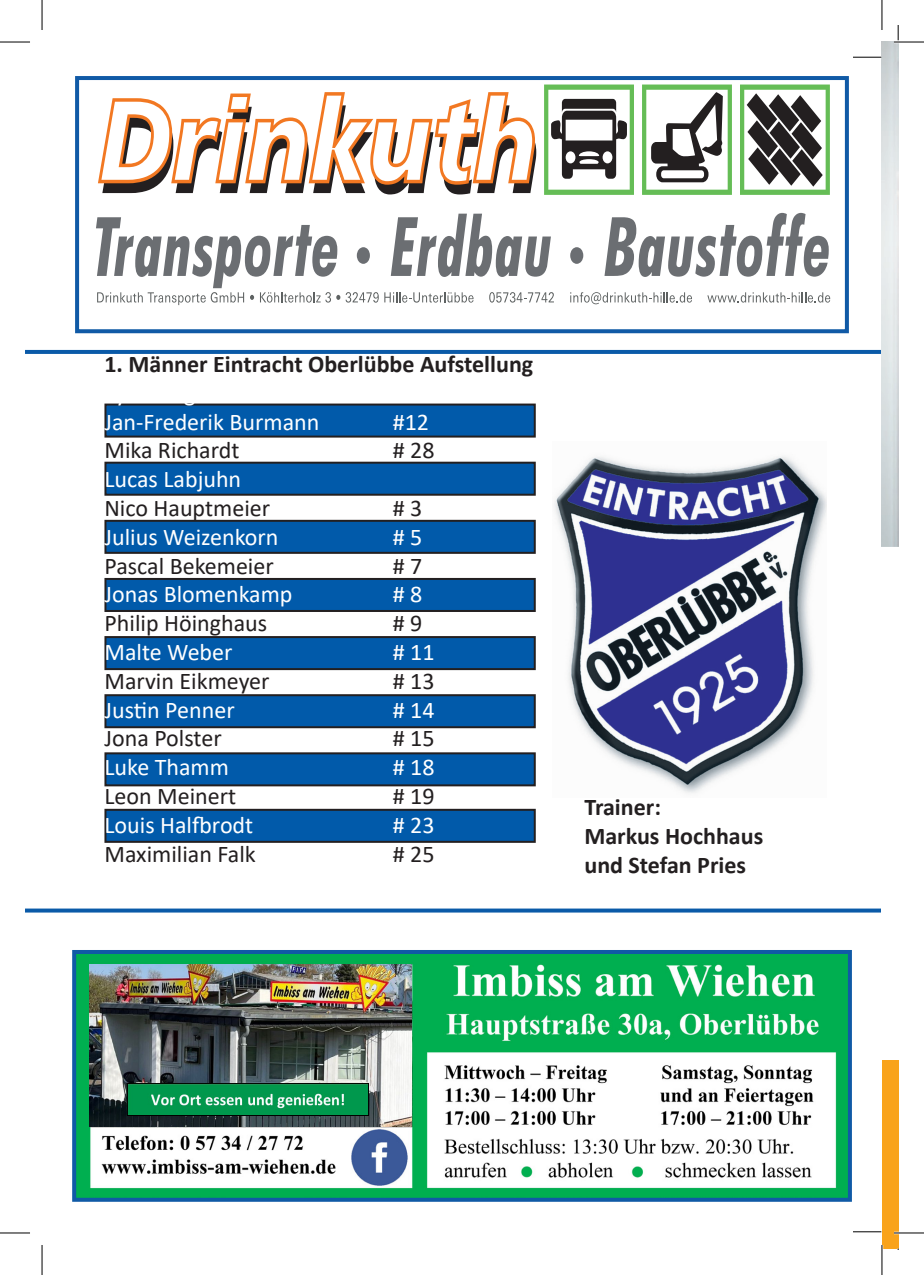
<style>
.page{position:relative;width:924px;height:1275px;background:#fff}
.page>*{position:absolute;margin:0;border:0;box-sizing:border-box;transform-origin:0 0}
.t1{font:24px/28.8px "Calibri";color:#fff}
.t2{font:24px "Calibri";color:#231f20}
.t3{font:700 24px/28.8px "Calibri";color:#231f20}
.s1{color:#231f20}
</style>
<div class="page">
<img style="left:77px;top:955px;width:769px;height:241px">
<div style="left:72px;top:950px;width:779px;height:251px;border:4px solid #105aa6"></div>
<svg style="left:25px;top:350px;width:855px;height:4px;background:#0d5ca9"></svg>
<svg style="left:25px;top:908px;width:828px;height:4px;background:#2b70b4"></svg>
<div style="left:75px;top:76px;width:773px;height:257px;border:4px solid #105aa6"></div>
<svg style="left:98px;top:92px;width:438px;height:102px"></svg>
<svg style="left:384px;top:292px;width:89px;height:11px"></svg>
<svg style="left:490px;top:292px;width:63px;height:11px"></svg>
<svg style="left:570px;top:292px;width:121px;height:12px"></svg>
<svg style="left:707px;top:292px;width:122px;height:10px"></svg>
<svg style="left:740px;top:85px;width:89px;height:110px"></svg>
<svg style="left:544px;top:85px;width:89px;height:110px"></svg>
<svg style="left:642px;top:85px;width:89px;height:110px"></svg>
<svg style="left:390px;top:214px;width:160px;height:63px"></svg>
<svg style="left:604px;top:213px;width:224px;height:64px"></svg>
<svg style="left:96px;top:217px;width:282px;height:88px"></svg>
<svg style="left:570px;top:247px;width:13px;height:17px"></svg>
<div style="left:105px;top:404px;width:429px;height:32px;background:#015aaa"></div>
<div style="left:104px;top:403px;width:431px;height:34px;border:2px solid #231f20"></div>
<div style="left:105px;top:753px;width:429px;height:32px;background:#015aaa"></div>
<div style="left:104px;top:752px;width:431px;height:34px;border:2px solid #231f20"></div>
<div style="left:105px;top:463px;width:429px;height:32px;background:#015aaa"></div>
<div style="left:104px;top:462px;width:431px;height:34px;border:2px solid #231f20"></div>
<div style="left:105px;top:521px;width:429px;height:32px;background:#015aaa"></div>
<div style="left:104px;top:520px;width:431px;height:34px;border:2px solid #231f20"></div>
<div style="left:105px;top:579px;width:429px;height:32px;background:#015aaa"></div>
<div style="left:104px;top:578px;width:431px;height:34px;border:2px solid #231f20"></div>
<div style="left:105px;top:637px;width:429px;height:32px;background:#015aaa"></div>
<div style="left:104px;top:636px;width:431px;height:34px;border:2px solid #231f20"></div>
<div style="left:105px;top:695px;width:429px;height:32px;background:#015aaa"></div>
<div style="left:104px;top:694px;width:431px;height:34px;border:2px solid #231f20"></div>
<div style="left:105px;top:810px;width:429px;height:32px;background:#015aaa"></div>
<div style="left:104px;top:809px;width:431px;height:34px;border:2px solid #231f20"></div>
<img style="left:554px;top:456px;width:271px;height:337px">
<img style="left:880px;top:41px;width:18px;height:395px">
<div style="left:881px;top:1060px;width:17px;height:188px;background:#f9a31b"></div>
<svg style="left:853px;top:57px;width:27px;height:1px"></svg>
<svg style="left:853px;top:436px;width:45px;height:796px"></svg>
<svg style="left:897px;top:25px;width:1px;height:15px"></svg>
<img style="left:90px;top:964px;width:321px;height:162px">
<img style="left:127px;top:1084px;width:241px;height:32px">
<hr style="left:893px;top:41px;width:30px;height:2px;background:#fff">
<hr style="left:893px;top:1231px;width:30px;height:3px;background:#fff">
<hr style="left:0;top:42px;width:30px;height:1px;background:#000">
<hr style="left:893px;top:42px;width:30px;height:1px;background:#000">
<hr style="left:0;top:1232px;width:30px;height:1px;background:#000">
<hr style="left:893px;top:1232px;width:30px;height:1px;background:#000">
<hr style="left:42px;top:0;width:1px;height:30px;background:#000">
<hr style="left:42px;top:1245px;width:1px;height:30px;background:#000">
<hr style="left:881px;top:0;width:1px;height:30px;background:#000">
<hr style="left:881px;top:1245px;width:1px;height:30px;background:#000">
<p class="t3" style="left:104px;top:349px;width:430px">1. Männer Eintracht Oberlübbe Aufstellung</p>
<p class="t1" style="left:104px;top:406px;width:216px">Jan-Frederik Burmann</p>
<p class="t1" style="left:392px;top:406px;width:38px">#12</p>
<p class="t2" style="left:104px;top:434px;width:136px">Mika Richardt</p>
<p class="t2" style="left:392px;top:434px;width:43px"># 28</p>
<p class="t1" style="left:104px;top:464px;width:187px">Lucas Labjuhn<br><span class="s1">Nico Hauptmeier</span>er<br>Julius Weizenkorn</p>
<p class="t1" style="left:392px;top:522px;width:31px"># 5</p>
<p class="t2" style="left:104px;top:549px;width:171px">Pascal Bekemeier</p>
<p class="t2" style="left:392px;top:549px;width:31px"># 7</p>
<p class="t1" style="left:104px;top:579px;width:189px">Jonas Blomenkamp</p>
<p class="t1" style="left:392px;top:579px;width:31px"># 8</p>
<p class="t2" style="left:104px;top:606px;width:164px">Philip Höinghaus</p>
<p class="t2" style="left:392px;top:606px;width:31px"># 9</p>
<p class="t1" style="left:104px;top:637px;width:130px">Malte Weber</p>
<p class="t1" style="left:392px;top:637px;width:43px"># 11</p>
<p class="t2" style="left:104px;top:664px;width:166px">Marvin Eikmeyer</p>
<p class="t2" style="left:392px;top:664px;width:43px"># 13</p>
<p class="t1" style="left:104px;top:694px;width:132px">Justin Penner</p>
<p class="t1" style="left:392px;top:694px;width:43px"># 14</p>
<p class="t2" style="left:104px;top:722px;width:119px">Jona Polster</p>
<p class="t2" style="left:392px;top:722px;width:43px"># 15</p>
<p class="t1" style="left:104px;top:752px;width:126px">Luke Thamm</p>
<p class="t1" style="left:392px;top:752px;width:43px"># 18</p>
<p class="t2" style="left:104px;top:779px;width:133px">Leon Meinert</p>
<p class="t2" style="left:392px;top:779px;width:43px"># 19</p>
<p class="t1" style="left:104px;top:810px;width:150px">Louis Halfbrodt</p>
<p class="t1" style="left:392px;top:810px;width:43px"># 23</p>
<p class="t2" style="left:104px;top:837px;width:153px">Maximilian Falk</p>
<p class="t2" style="left:392px;top:837px;width:43px"># 25</p>
<p class="t3" style="left:584px;top:792px;width:180px">Trainer:<br>Markus Hochhaus und Stefan Pries</p>
</div>
